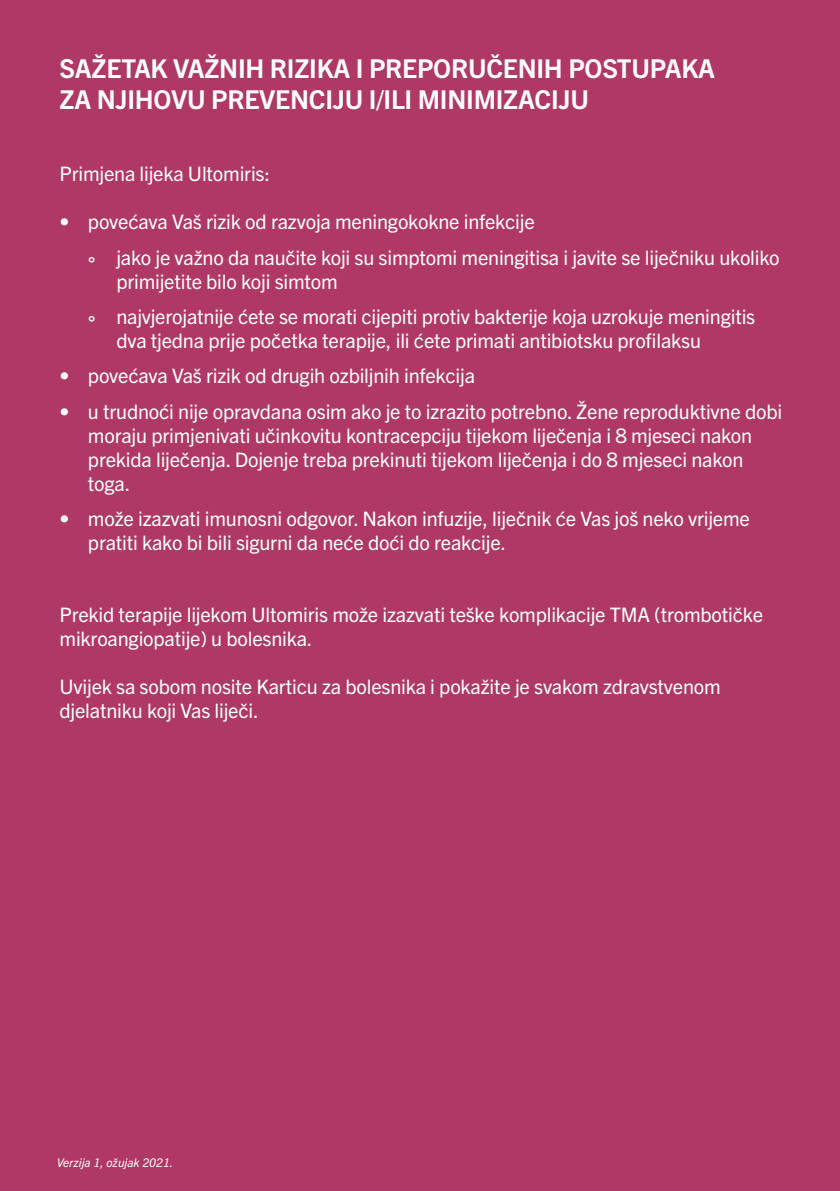
<style>
.page{position:relative;width:840px;height:1191px;background:#fff}
.page>*{position:absolute;margin:0;border:0;box-sizing:border-box;transform-origin:0 0}
.t1{font:700 26px/31.2px "Trade Gothic Next LT Pro";letter-spacing:-.01em;color:#fff}
.t2{font:20px/24px "Trade Gothic Next LT Pro";letter-spacing:-.01em;color:#fff}
.t3{font:italic 12px "Trade Gothic Next LT Pro";color:#fff}
.s1{font-family:"PF Din Display Pro";font-weight:500}
</style>
<div class="page">
<div style="left:0;top:0;width:839px;height:1191px;background:#af3865"></div>
<p class="t1" style="left:60px;top:51px;width:656px">SAŽETAK VAŽNIH RIZIKA I PREPORUČENIH POSTUPAKA<br>ZA NJIHOVU PREVENCIJU I/ILI MINIMIZACIJU</p>
<p class="t2" style="left:60px;top:161px;width:212px">Primjena lijeka Ultomiris:</p>
<p class="t2" style="left:60px;top:209px;width:476px">• povećava Vaš rizik od razvoja meningokokne infekcije</p>
<p class="t2" style="left:116px;top:244px;width:664px;text-indent:-28px"><span class="s1">°</span> jako je važno da naučite koji su simptomi meningitisa i javite se liječniku ukoliko primijetite bilo koji simtom</p>
<p class="t2" style="left:116px;top:303px;width:640px;text-indent:-28px"><span class="s1">°</span> najvjerojatnije ćete se morati cijepiti protiv bakterije koja uzrokuje meningitis dva tjedna prije početka terapije, ili ćete primati antibiotsku profilaksu</p>
<p class="t2" style="left:60px;top:363px;width:417px">• povećava Vaš rizik od drugih ozbiljnih infekcija</p>
<p class="t2" style="left:88px;top:398px;width:695px;text-indent:-28px">• u trudnoći nije opravdana osim ako je to izrazito potrebno. Žene reproduktivne dobi moraju primjenivati učinkovitu kontracepciju tijekom liječenja i 8 mjeseci nakon prekida liječenja. Dojenje treba prekinuti tijekom liječenja i do 8 mjeseci nakon toga.</p>
<p class="t2" style="left:88px;top:505px;width:663px;text-indent:-28px">• može izazvati imunosni odgovor. Nakon infuzije, liječnik će Vas još neko vrijeme pratiti kako bi bili sigurni da neće doći do reakcije.</p>
<p class="t2" style="left:60px;top:601px;width:704px">Prekid terapije lijekom Ultomiris može izazvati teške komplikacije TMA (trombotičke mikroangiopatije) u bolesnika.</p>
<p class="t2" style="left:60px;top:673px;width:662px">Uvijek sa sobom nosite Karticu za bolesnika i pokažite je svakom zdravstvenom djelatniku koji Vas liječi.</p>
<p class="t3" style="left:57px;top:1154px;width:118px">Verzija 1, ožujak 2021.</p>
</div>
